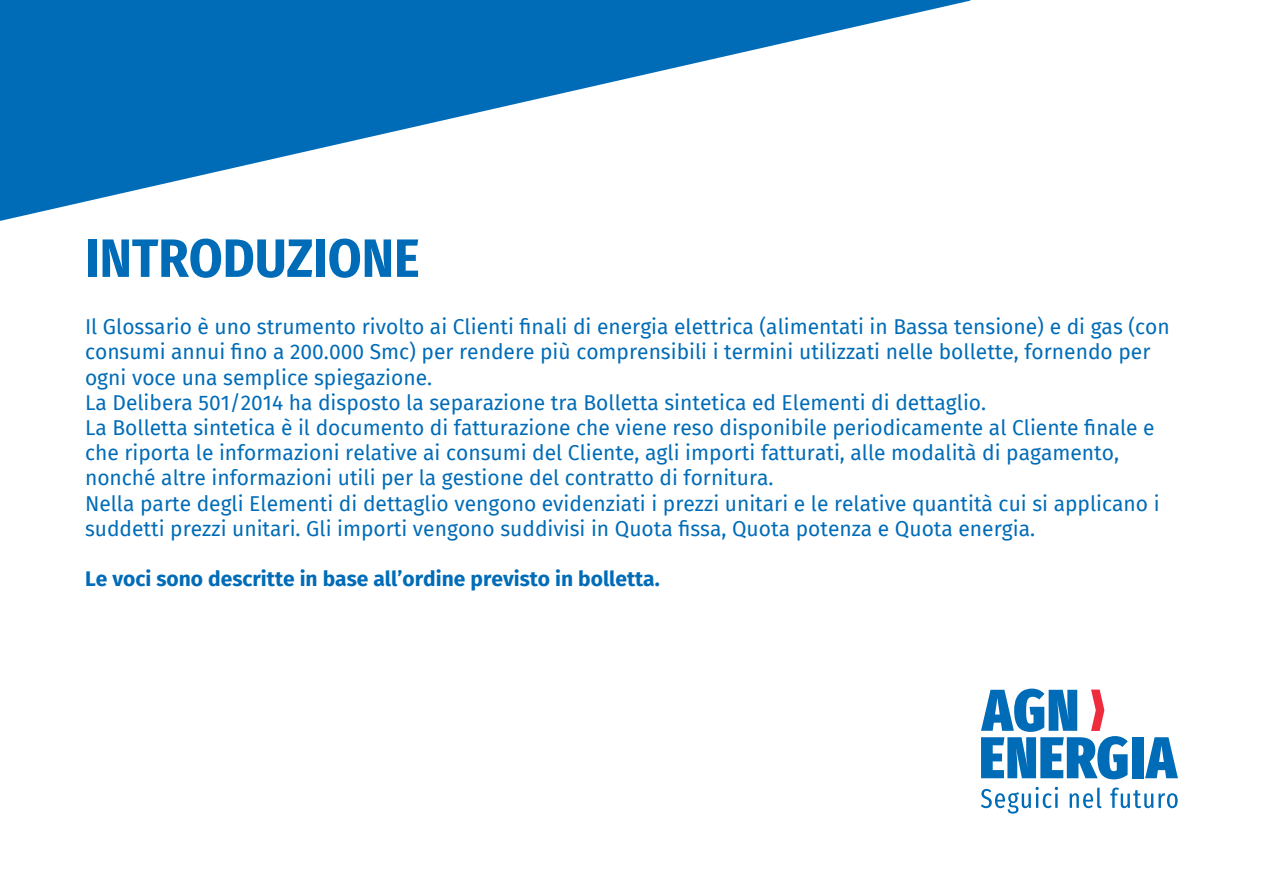
<style>
.page{position:relative;width:1263px;height:893px;background:#fff}
.page>*{position:absolute;margin:0;border:0;box-sizing:border-box;transform-origin:0 0}
.t1{font:700 54px "Fira Sans Condensed";color:#006cb7}
.t2{font:21px/25.2px "Fira Sans";color:#006cb7}
.t3{font:700 21px "Fira Sans";color:#006cb7}
</style>
<div class="page">
<svg style="left:0;top:0;width:970px;height:221px"></svg>
<svg style="left:981px;top:787px;width:77px;height:27px"></svg>
<svg style="left:1070px;top:787px;width:31px;height:21px"></svg>
<svg style="left:1110px;top:787px;width:68px;height:21px"></svg>
<svg style="left:981px;top:689px;width:147px;height:90px"></svg>
<div style="left:1132px;top:737px;width:11px;height:41px;background:#006cb7"></div>
<svg style="left:1145px;top:737px;width:33px;height:41px"></svg>
<h1 class="t1" style="left:85px;top:213px;width:336px">INTRODUZIONE</h1>
<p class="t2" style="left:85px;top:314px;width:1086px">Il Glossario è uno strumento rivolto ai Clienti finali di energia elettrica (alimentati in Bassa tensione) e di gas (con consumi annui fino a 200.000 Smc) per rendere più comprensibili i termini utilizzati nelle bollette, fornendo per ogni voce una semplice spiegazione.<br>La Delibera 501/2014 ha disposto la separazione tra Bolletta sintetica ed Elementi di dettaglio.<br>La Bolletta sintetica è il documento di fatturazione che viene reso disponibile periodicamente al Cliente finale e che riporta le informazioni relative ai consumi del Cliente, agli importi fatturati, alle modalità di pagamento, nonché altre informazioni utili per la gestione del contratto di fornitura.<br>Nella parte degli Elementi di dettaglio vengono evidenziati i prezzi unitari e le relative quantità cui si applicano i suddetti prezzi unitari. Gli importi vengono suddivisi in Quota fissa, Quota potenza e Quota energia.</p>
<p class="t3" style="left:85px;top:561px;width:576px">Le voci sono descritte in base all’ordine previsto in bolletta.</p>
</div>
